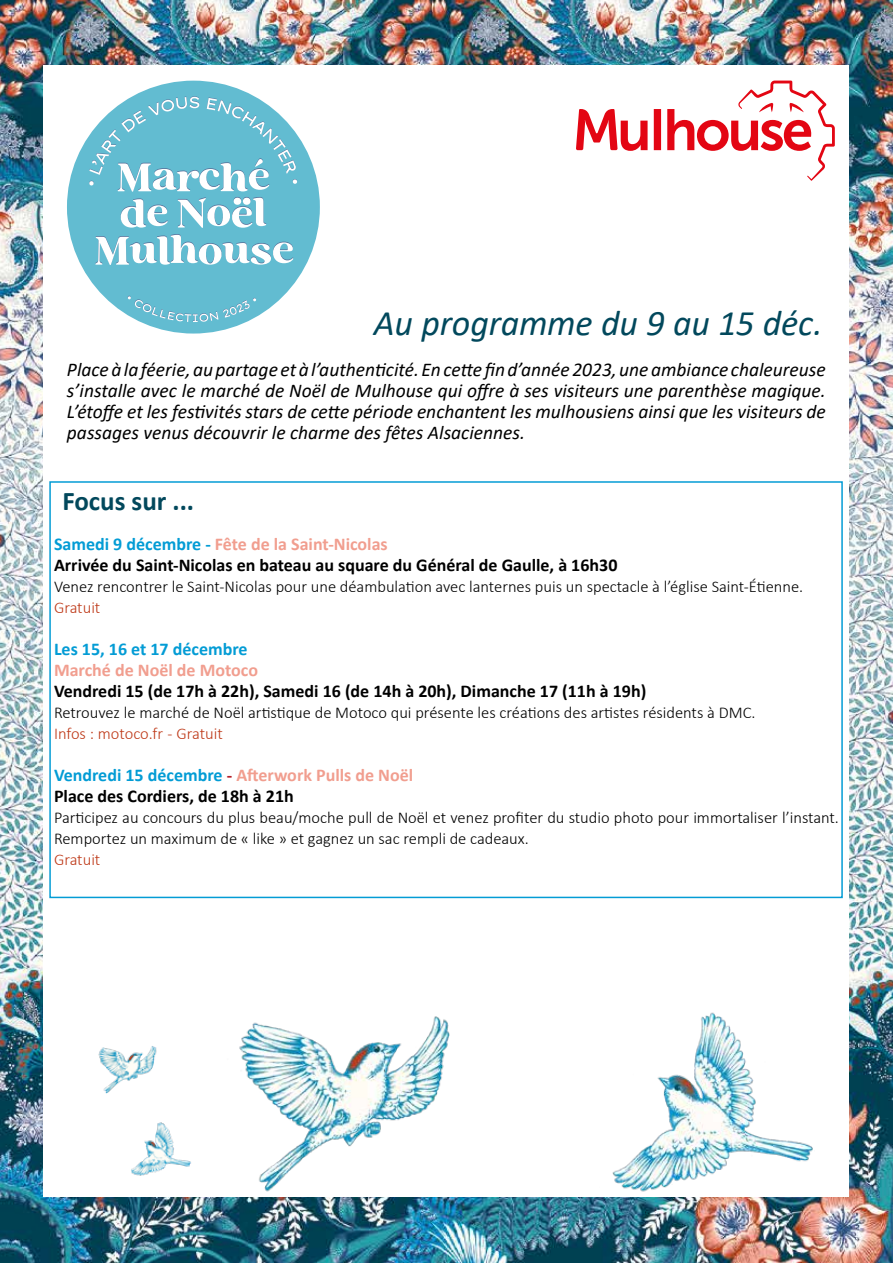
<style>
.page{position:relative;width:893px;height:1263px;background:#fff}
.page>*{position:absolute;margin:0;border:0;box-sizing:border-box;transform-origin:0 0}
.t1{font:italic 36px "Calibri";letter-spacing:-.005em;color:#02485c}
.t2{font:700 27px "Calibri";color:#02485c}
.t3{font:italic 19.5px/21px "Calibri";color:#000;text-align:justify}
.t4{font:700 18px/21px "Calibri";color:#000}
.t5{font:700 18px "Calibri";color:#039cd5}
.t6{font:700 18px "Calibri";color:#f19e8f}
.t7{font:300 16.5px/21px "Calibri";color:#000}
.t8{font:300 16.5px "Calibri";color:#be3918}
.s1{color:#039cd5}
.s2{color:#f19e8f}
.s3{color:#b61f29}
</style>
<div class="page">
<img style="left:0;top:0;width:893px;height:1263px">
<div style="left:44px;top:66px;width:805px;height:1131px;background:#fff"></div>
<img style="left:134px;top:977px;width:759px;height:286px">
<svg style="left:576px;top:81px;width:259px;height:100px"></svg>
<img style="left:67px;top:81px;width:253px;height:252px">
<svg style="left:128px;top:296px;width:128px;height:26px"></svg>
<svg style="left:89px;top:96px;width:208px;height:132px"></svg>
<svg style="left:95px;top:234px;width:199px;height:31px"></svg>
<img style="left:197px;top:1014px;width:456px;height:249px">
<img style="left:35px;top:1031px;width:178px;height:162px">
<div style="left:49px;top:481px;width:794px;height:417px;border:2px solid #039cd5"></div>
<h1 class="t1" style="left:374px;top:298px;width:450px">Au programme du 9 au 15 déc.</h1>
<p class="t3" style="left:67px;top:358px;width:760px">Place à la féerie, au partage et à l’authenticité. En cette fin d’année 2023, une ambiance chaleureuse s’installe avec le marché de Noël de Mulhouse qui offre à ses visiteurs une parenthèse magique.<br>L’étoffe et les festivités stars de cette période enchantent les mulhousiens ainsi que les visiteurs de passages venus découvrir le charme des fêtes Alsaciennes.</p>
<h2 class="t2" style="left:62px;top:482px;width:133px">Focus sur ...</h2>
<p class="t4" style="left:54px;top:533px;width:565px"><span class="s1">Samedi 9 décembre -</span> <span class="s2">Fête de la Saint-Nicolas<br></span>Arrivée du Saint-Nicolas en bateau au square du Général de Gaulle, à 16h30</p>
<p class="t7" style="left:54px;top:575px;width:751px">Venez rencontrer le Saint-Nicolas pour une déambulation avec lanternes puis un spectacle à l’église Saint-Étienne.</p>
<p class="t8" style="left:54px;top:597px;width:48px">Gratuit</p>
<p class="t5" style="left:54px;top:636px;width:195px">Les 15, 16 et 17 décembre</p>
<p class="t6" style="left:54px;top:657px;width:206px">Marché de Noël de Motoco</p>
<p class="t4" style="left:54px;top:680px;width:594px">Vendredi 15 (de 17h à 22h), Samedi 16 (de 14h à 20h), Dimanche 17 (11h à 19h)</p>
<p class="t7" style="left:54px;top:701px;width:703px">Retrouvez le marché de Noël artistique de Motoco qui présente les créations des artistes résidents à DMC.</p>
<p class="t8" style="left:54px;top:723px;width:170px">Infos : motoco.fr - Gratuit</p>
<p class="t4" style="left:54px;top:764px;width:361px"><span class="s1">Vendredi 15 décembre</span> <span class="s3">-</span> <span class="s2">Afterwork Pulls de Noël<br></span>Place des Cordiers, de 18h à 21h</p>
<p class="t7" style="left:54px;top:806px;width:786px">Participez au concours du plus beau/moche pull de Noël et venez profiter du studio photo pour immortaliser l’instant.<br>Remportez un maximum de « like » et gagnez un sac rempli de cadeaux.</p>
<p class="t8" style="left:54px;top:849px;width:48px">Gratuit</p>
</div>
